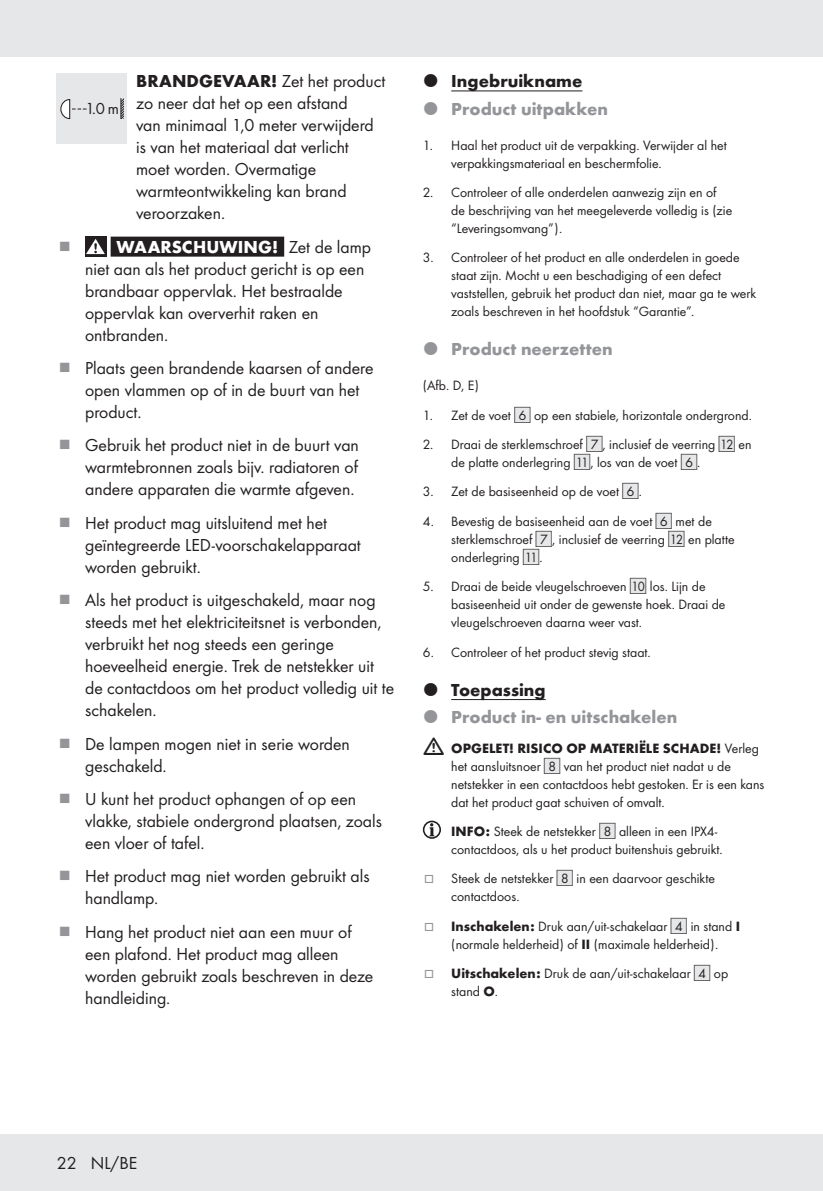
<style>
.page{position:relative;width:823px;height:1191px;background:#fff}
.page>*{position:absolute;margin:0;border:0;box-sizing:border-box;transform-origin:0 0}
.Body{font:18px/22px "Futura Boo";color:#231f20}
.t1{font:700 18px "Futura";color:#939598}
.t2{font:700 18px "Futura";color:#231f20}
.t3{font:16.6px "Futura Boo";color:#231f20}
.Indent_SB{font:14px/18px "Futura Boo";color:#231f20}
.Body_SB{font:14px "Futura Boo";color:#231f20}
.s1{font-family:"Futura";font-weight:700}
.s2{font-family:"Futura";font-weight:700;color:#fff}
.s3{font-family:"IMP Lidl Num Box";font-size:12.4px;color:#e6e7e9}
.s4{font-family:"IMP Lidl Num Box";font-size:12.4px}
.s5{color:#939598}
</style>
<div class="page">
<div style="left:0;top:1134px;width:822px;height:57px;background:#e6e7e9"></div>
<div style="left:0;top:0;width:822px;height:57px;background:#e6e7e9"></div>
<div style="left:111px;top:237px;width:173px;height:20px;background:#231f20"></div>
<div style="left:57px;top:74px;width:70px;height:70px;background:#e6e7e9"></div>
<svg style="left:120px;top:99px;width:3px;height:19px"></svg>
<svg style="left:60px;top:99px;width:26px;height:21px"></svg>
<svg style="left:85px;top:236px;width:21px;height:21px"></svg>
<svg style="left:86px;top:239px;width:19px;height:15px"></svg>
<hr style="left:451px;top:90px;width:131px;height:1px;background:#231f20">
<hr style="left:451px;top:699px;width:94px;height:1px;background:#231f20">
<svg style="left:423px;top:821px;width:17px;height:17px"></svg>
<div style="left:422px;top:820px;width:19px;height:18px;border:2px solid #231f20;border-radius:50%"></div>
<svg style="left:429px;top:823px;width:5px;height:13px"></svg>
<p class="Body" style="left:136px;top:69px;width:250px"><span class="s1">BRANDGEVAAR!</span> Zet het product zo neer dat het op een afstand<br>van minimaal 1,0 meter verwijderd is van het materiaal dat verlicht moet worden. Overmatige warmteontwikkeling kan brand veroorzaken.</p>
<p class="Body" style="left:85px;top:235px;width:287px;text-indent:31px"><span class="s2">WAARSCHUWING!</span> Zet de lamp niet aan als het product gericht is op een brandbaar oppervlak. Het bestraalde oppervlak kan oververhit raken en ontbranden.</p>
<p class="Body" style="left:85px;top:356px;width:290px">Plaats geen brandende kaarsen of andere open vlammen op of in de buurt van het product.</p>
<p class="Body" style="left:85px;top:433px;width:275px;text-align:justify">Gebruik het product niet in de buurt van warmtebronnen zoals bijv. radiatoren of andere apparaten die warmte afgeven.</p>
<p class="Body" style="left:85px;top:511px;width:277px">Het product mag uitsluitend met het geïntegreerde LED‑voorschakelapparaat worden gebruikt.</p>
<p class="Body" style="left:85px;top:588px;width:310px">Als het product is uitgeschakeld, maar nog steeds met het elektriciteitsnet is verbonden, verbruikt het nog steeds een geringe hoeveelheid energie. Trek de netstekker uit de contactdoos om het product volledig uit te schakelen.</p>
<p class="Body" style="left:85px;top:731px;width:266px">De lampen mogen niet in serie worden geschakeld.</p>
<p class="Body" style="left:85px;top:787px;width:298px">U kunt het product ophangen of op een vlakke, stabiele ondergrond plaatsen, zoals een vloer of tafel.</p>
<p class="Body" style="left:85px;top:864px;width:286px">Het product mag niet worden gebruikt als handlamp.</p>
<p class="Body" style="left:85px;top:919px;width:289px">Hang het product niet aan een muur of een plafond. Het product mag alleen worden gebruikt zoals beschreven in deze handleiding.</p>
<p class="t3" style="left:85px;top:97px;width:35px">1 .0 m</p>
<p class="t2" style="left:451px;top:68px;width:133px">Ingebruikname</p>
<p class="t1" style="left:451px;top:95px;width:158px">Product uitpakken</p>
<p class="Indent_SB" style="left:451px;top:135px;width:277px;text-indent:-28px">1. Haal het product uit de verpakking. Verwijder al het verpakkingsmateriaal en beschermfolie.</p>
<p class="Indent_SB" style="left:451px;top:183px;width:282px;text-indent:-28px">2. Controleer of alle onderdelen aanwezig zijn en of de beschrijving van het meegeleverde volledig is (zie “Leveringsomvang”).</p>
<p class="Indent_SB" style="left:451px;top:248px;width:306px;text-indent:-28px">3. Controleer of het product en alle onderdelen in goede staat zijn. Mocht u een beschadiging of een defect vaststellen, gebruik het product dan niet, maar ga te werk zoals beschreven in het hoofdstuk “Garantie”.</p>
<p class="t1" style="left:451px;top:336px;width:163px">Product neerzetten</p>
<p class="Body_SB" style="left:422px;top:376px;width:57px">(Afb. D, E)</p>
<p class="Indent_SB" style="left:422px;top:405px;width:328px">1. Zet de voet <span class="s3">[</span><span class="s4">6]</span> op een stabiele, horizontale ondergrond.</p>
<p class="Indent_SB" style="left:451px;top:435px;width:302px;text-indent:-28px">2. Draai de sterklemschroef <span class="s3">[</span><span class="s4">7]</span>, inclusief de veerring <span class="s3">[</span><span class="s4">12]</span> en de platte onderlegring <span class="s3">[</span><span class="s4">11]</span>, los van de voet <span class="s3">[</span><span class="s4">6]</span>.</p>
<p class="Indent_SB" style="left:422px;top:482px;width:219px">3. Zet de basiseenheid op de voet <span class="s3">[</span><span class="s4">6]</span>.</p>
<p class="Indent_SB" style="left:451px;top:511px;width:285px;text-indent:-28px">4. Bevestig de basiseenheid aan de voet <span class="s3">[</span><span class="s4">6]</span> met de sterklemschroef <span class="s3">[</span><span class="s4">7]</span>, inclusief de veerring <span class="s3">[</span><span class="s4">12]</span> en platte onderlegring <span class="s3">[</span><span class="s4">11]</span>.</p>
<p class="Indent_SB" style="left:451px;top:577px;width:275px;text-indent:-28px">5. Draai de beide vleugelschroeven <span class="s3">[</span><span class="s4">10]</span> los. Lijn de basiseenheid uit onder de gewenste hoek. Draai de vleugelschroeven daarna weer vast.</p>
<p class="Indent_SB" style="left:422px;top:642px;width:227px">6. Controleer of het product stevig staat.</p>
<p class="t2" style="left:451px;top:676px;width:96px">Toepassing</p>
<p class="t1" style="left:451px;top:704px;width:227px">Product in- en uitschakelen</p>
<p class="Indent_SB" style="left:451px;top:738px;width:314px"><span class="s1">OPGELET! RISICO OP MATERIËLE SCHADE!</span> Verleg het aansluitsnoer <span class="s3">[</span><span class="s4">8]</span> van het product niet nadat u de netstekker in een contactdoos hebt gestoken. Er is een kans dat het product gaat schuiven of omvalt.</p>
<p class="Indent_SB" style="left:451px;top:821px;width:271px"><span class="s1">INFO:</span> Steek de netstekker <span class="s3">[</span><span class="s4">8]</span> alleen in een IPX4- contactdoos, als u het product buitenshuis gebruikt.</p>
<p class="Indent_SB" style="left:451px;top:869px;width:265px;text-indent:-27px"><span class="s5">□</span> Steek de netstekker <span class="s3">[</span><span class="s4">8]</span> in een daarvoor geschikte contactdoos.</p>
<p class="Indent_SB" style="left:424px;top:916px;width:317px;text-align:center"><span class="s5">□</span> <span class="s1">Inschakelen:</span> Druk aan/uit-schakelaar <span class="s3">[</span><span class="s4">4]</span> in stand <span class="s1">I </span>(normale helderheid) of <span class="s1">II</span> (maximale helderheid).</p>
<p class="Indent_SB" style="left:451px;top:963px;width:278px;text-indent:-27px"><span class="s5">□</span> <span class="s1">Uitschakelen:</span> Druk de aan/uit-schakelaar <span class="s3">[</span><span class="s4">4]</span> op stand <span class="s1">O</span>.</p>
<p class="Body" style="left:57px;top:1151px;width:82px">22 NL/BE</p>
</div>
